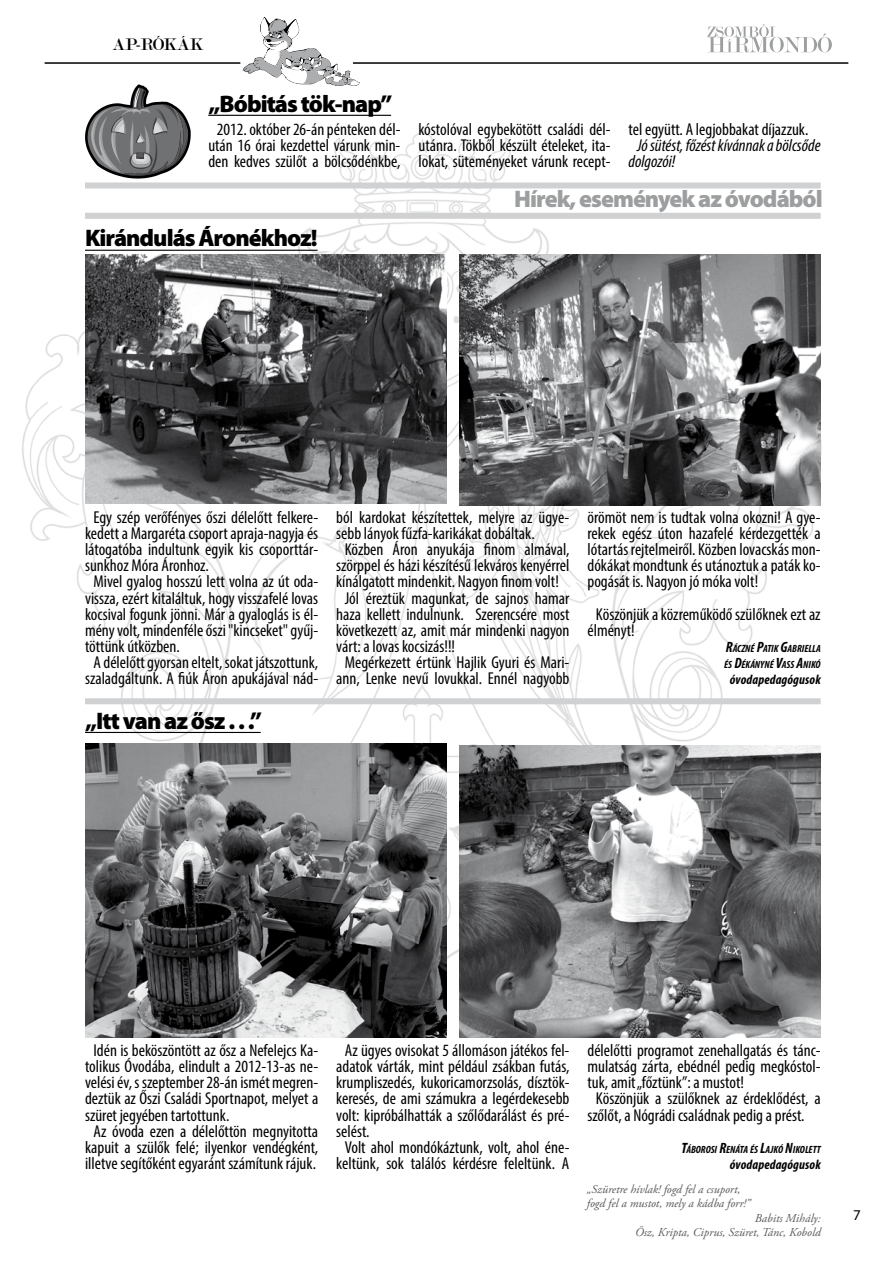
<style>
.page{position:relative;width:893px;height:1263px;background:#fff}
.page>*{position:absolute;margin:0;border:0;box-sizing:border-box;transform-origin:0 0}
.t1{font:900 24px "Myriad Pro";letter-spacing:-.04em;color:#000}
.t2{font:900 24px "Myriad Pro";letter-spacing:-.04em;color:#9c9e9f}
.t3{font:18px "Modern";letter-spacing:.015em;color:#000}
.t4{font:condensed 17.25px/16.2px "Myriad Pro";color:#000;text-align:justify}
.t5{font:italic condensed 17.25px/16.2px "Myriad Pro";color:#000}
.t6{font:15px "Myriad Pro";color:#000}
.t7{font:italic 700 condensed 13.5px "Myriad Pro";letter-spacing:.01em;color:#000}
.t8{font:italic 12px/14.4px "Adobe Garamond Pro";color:#58585a}
.t9{font:italic 700 condensed 10.5px/16.2px "Myriad Pro";color:#000}
.s1{font-size:15px}
</style>
<div class="page">
<hr style="left:353px;top:62px;width:495px;height:2px;background:#000">
<hr style="left:45px;top:62px;width:195px;height:2px;background:#000">
<svg style="left:707px;top:24px;width:125px;height:28px"></svg>
<svg style="left:243px;top:17px;width:117px;height:69px"></svg>
<img style="left:22px;top:114px;width:800px;height:908px">
<hr style="left:208px;top:115px;width:183px;height:1px;background:#000">
<hr style="left:85px;top:250px;width:233px;height:1px;background:#000">
<hr style="left:85px;top:732px;width:176px;height:1px;background:#000">
<div style="left:85px;top:182px;width:736px;height:6px;background:#d0d1d2"></div>
<div style="left:85px;top:213px;width:736px;height:6px;background:#d0d1d2"></div>
<svg style="left:85px;top:85px;width:106px;height:94px"></svg>
<img style="left:85px;top:255px;width:361px;height:249px">
<img style="left:85px;top:744px;width:361px;height:293px">
<img style="left:459px;top:745px;width:362px;height:292px">
<img style="left:459px;top:255px;width:362px;height:250px">
<div style="left:85px;top:698px;width:736px;height:6px;background:#d0d1d2"></div>
<p class="t3" style="left:112px;top:35px;width:92px">ap-rókák</p>
<h1 class="t1" style="left:208px;top:90px;width:186px">„Bóbitás tök-nap”</h1>
<p class="t4" style="left:208px;top:121px;width:194px;text-align:center">2012. október 26-án pénteken dél&shy;után 16 órai kezdettel várunk min&shy;den kedves szülőt a bölcsődénkbe,</p>
<p class="t4" style="left:418px;top:121px;width:194px">kóstolóval egybekötött családi dél&shy;utánra. Tökből készült ételeket, ita&shy;lokat, süteményeket várunk recept-</p>
<p class="t4" style="left:629px;top:121px;width:181px">tel együtt. A legjobbakat díjazzuk.</p>
<p class="t5" style="left:629px;top:137px;width:194px;text-indent:9px">Jó sütést, főzést kívánnak a bölcsőde dolgozói!</p>
<h1 class="t1" style="left:85px;top:225px;width:234px">Kirándulás Áronékhoz!</h1>
<h1 class="t2" style="left:514px;top:186px;width:310px">Hírek, események az óvodából</h1>
<p class="t4" style="left:94px;top:509px;width:226px">Egy szép verőfényes őszi délelőtt felkere-</p>
<p class="t4" style="left:85px;top:525px;width:235px">kedett a Margaréta csoport apraja-nagyja és</p>
<p class="t4" style="left:85px;top:541px;width:235px">látogatóba indultunk egyik kis csoporttár-</p>
<p class="t4" style="left:85px;top:557px;width:125px">sunkhoz Móra Áronhoz.</p>
<p class="t4" style="left:94px;top:573px;width:226px">Mivel gyalog hosszú lett volna az út oda-</p>
<p class="t4" style="left:85px;top:589px;width:235px">vissza, ezért kitaláltuk, hogy visszafelé lovas</p>
<p class="t4" style="left:85px;top:606px;width:235px">kocsival fogunk jönni. Már a gyaloglás is él-</p>
<p class="t4" style="left:85px;top:622px;width:235px">mény volt, mindenféle őszi "kincseket" gyűj-</p>
<p class="t4" style="left:85px;top:638px;width:96px">töttünk útközben.</p>
<p class="t4" style="left:94px;top:654px;width:226px">A délelőtt gyorsan eltelt, sokat játszottunk,</p>
<p class="t4" style="left:85px;top:670px;width:235px">szaladgáltunk. A fiúk Áron apukájával nád-</p>
<h1 class="t1" style="left:85px;top:707px;width:179px">„Itt van az ősz . . .”</h1>
<p class="t4" style="left:336px;top:509px;width:235px">ból kardokat készítettek, melyre az ügye-</p>
<p class="t4" style="left:336px;top:525px;width:200px">sebb lányok fűzfa-karikákat dobáltak.</p>
<p class="t4" style="left:345px;top:541px;width:226px">Közben Áron anyukája finom almával,</p>
<p class="t4" style="left:336px;top:557px;width:235px">szörppel és házi készítésű lekváros kenyérrel</p>
<p class="t4" style="left:336px;top:573px;width:224px">kínálgatott mindenkit. Nagyon finom volt!</p>
<p class="t4" style="left:345px;top:589px;width:226px">Jól éreztük magunkat, de sajnos hamar</p>
<p class="t4" style="left:336px;top:606px;width:235px">haza kellett indulnunk. Szerencsére most</p>
<p class="t4" style="left:336px;top:622px;width:235px">következett az, amit már mindenki nagyon</p>
<p class="t4" style="left:336px;top:638px;width:120px">várt: a lovas kocsizás!!!</p>
<p class="t4" style="left:345px;top:654px;width:226px">Megérkezett értünk Hajlik Gyuri és Mari-</p>
<p class="t4" style="left:336px;top:670px;width:235px">ann, Lenke nevű lovukkal. Ennél nagyobb</p>
<p class="t4" style="left:587px;top:509px;width:235px">örömöt nem is tudtak volna okozni! A gye&shy;rekek egész úton hazafelé kérdezgették a lótartás rejtelmeiről. Közben lovacskás mon&shy;dókákat mondtunk és utánoztuk a paták ko&shy;pogását is. Nagyon jó móka volt!</p>
<p class="t4" style="left:587px;top:606px;width:235px;text-indent:9px">Köszönjük a közreműködő szülőknek ezt az élményt!</p>
<p class="t9" style="left:724px;top:640px;width:98px"><span class="s1">R</span>ÁCZNÉ <span class="s1">P</span>ATIK <span class="s1">G</span>ABRIELLA<br>ÉS <span class="s1">D</span>ÉKÁNYNÉ <span class="s1">V</span>ASS <span class="s1">A</span>NIKÓ</p>
<p class="t7" style="left:730px;top:671px;width:92px">óvodapedagógusok</p>
<p class="t4" style="left:94px;top:1042px;width:226px">Idén is beköszöntött az ősz a Nefelejcs Ka-</p>
<p class="t4" style="left:85px;top:1058px;width:235px">tolikus Óvodába, elindult a 2012-13-as ne-</p>
<p class="t4" style="left:85px;top:1074px;width:235px">velési év, s szeptember 28-án ismét megren-</p>
<p class="t4" style="left:85px;top:1090px;width:235px">deztük az Őszi Családi Sportnapot, melyet a</p>
<p class="t4" style="left:85px;top:1106px;width:146px">szüret jegyében tartottunk.</p>
<p class="t4" style="left:94px;top:1123px;width:226px">Az óvoda ezen a délelőttön megnyitotta</p>
<p class="t4" style="left:85px;top:1139px;width:235px">kapuit a szülők felé; ilyenkor vendégként,</p>
<p class="t4" style="left:85px;top:1155px;width:233px">illetve segítőként egyaránt számítunk rájuk.</p>
<p class="t4" style="left:345px;top:1042px;width:226px">Az ügyes ovisokat 5 állomáson játékos fel-</p>
<p class="t4" style="left:336px;top:1058px;width:235px">adatok várták, mint például zsákban futás,</p>
<p class="t4" style="left:336px;top:1074px;width:235px">krumpliszedés, kukoricamorzsolás, dísztök-</p>
<p class="t4" style="left:336px;top:1090px;width:235px">keresés, de ami számukra a legérdekesebb</p>
<p class="t4" style="left:336px;top:1106px;width:235px">volt: kipróbálhatták a szőlődarálást és pré-</p>
<p class="t4" style="left:336px;top:1123px;width:35px">selést.</p>
<p class="t4" style="left:345px;top:1139px;width:226px">Volt ahol mondókáztunk, volt, ahol éne-</p>
<p class="t4" style="left:336px;top:1155px;width:235px">keltünk, sok találós kérdésre feleltünk. A</p>
<p class="t4" style="left:587px;top:1042px;width:235px">délelőtti programot zenehallgatás és tánc-</p>
<p class="t4" style="left:587px;top:1058px;width:235px">mulatság zárta, ebédnél pedig megkóstol-</p>
<p class="t4" style="left:587px;top:1074px;width:158px">tuk, amit „főztünk”: a mustot!</p>
<p class="t4" style="left:596px;top:1090px;width:226px">Köszönjük a szülőknek az érdeklődést, a</p>
<p class="t4" style="left:587px;top:1106px;width:219px">szőlőt, a Nógrádi családnak pedig a prést.</p>
<p class="t9" style="left:681px;top:1141px;width:141px"><span class="s1">T</span>ÁB OROSI <span class="s1">R</span>ENÁTA ÉS <span class="s1">L</span>AJKÓ <span class="s1">N</span>IKOLETT</p>
<p class="t7" style="left:730px;top:1156px;width:92px">óvodapedagógusok</p>
<p class="t8" style="left:587px;top:1182px;width:165px">„Szüretre hívlak! fogd fel a csuport, fogd fel a mustot, mely a kádba forr!”</p>
<p class="t8" style="left:635px;top:1211px;width:187px;text-align:right">Babits Mihály:<br>Ősz, Kripta, Ciprus, Szüret, Tánc, Kobold</p>
<p class="t6" style="left:853px;top:1206px;width:9px">7</p>
</div>
